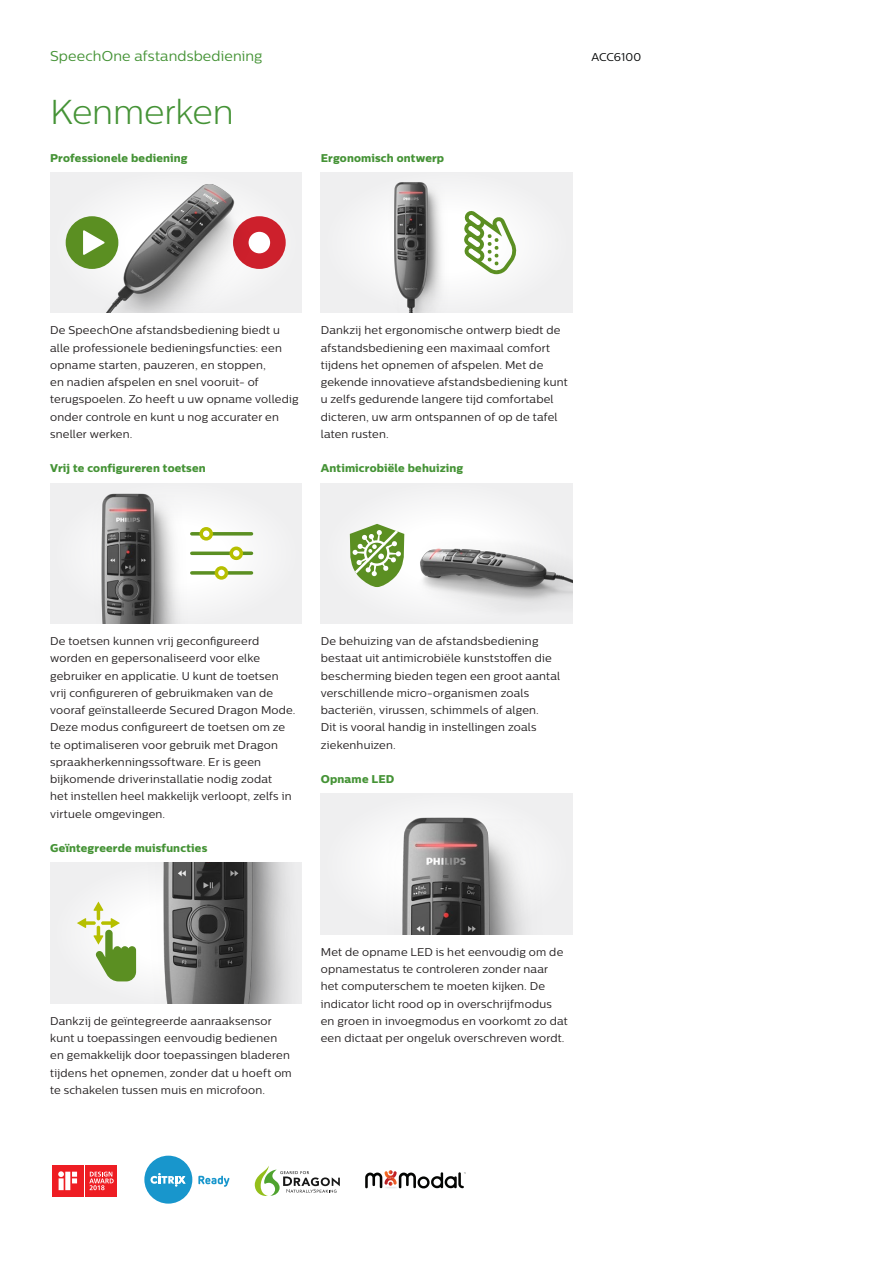
<style>
.page{position:relative;width:893px;height:1263px;background:#fff}
.page>*{position:absolute;margin:0;border:0;box-sizing:border-box;transform-origin:0 0}
.Specs___Highlights_h{font:300 34.5px "Centrale Sans";letter-spacing:-.005em;color:#459336}
.Product_name{font:14.25px "Centrale Sans";letter-spacing:.01em;color:#459336}
.Feature_text{font:11.25px/17.2px "Centrale Sans";letter-spacing:.02em;color:#231f20}
.Feature_name{font:11.25px "Centrale Sans X Bold";letter-spacing:.015em;color:#459336}
.CNT_back{font:11.25px "Centrale Sans";letter-spacing:-.005em;color:#030505}
</style>
<div class="page">
<div style="left:50px;top:172px;width:251px;height:141px;background:#efeff0"></div>
<div style="left:66px;top:216px;width:52px;height:53px;background:#5b8f22;border-radius:50%"></div>
<div style="left:233px;top:216px;width:53px;height:53px;background:#cd202c;border-radius:50%"></div>
<div style="left:249px;top:232px;width:21px;height:21px;background:#fff;border-radius:50%"></div>
<img style="left:79px;top:184px;width:173px;height:129px">
<div style="left:50px;top:483px;width:251px;height:140px;background:linear-gradient(to right,#efeff0,#f4f4f4)"></div>
<img style="left:65px;top:492px;width:126px;height:131px">
<hr style="left:192px;top:532px;width:60px;height:3px;background:#5b8f22">
<svg style="left:201px;top:529px;width:10px;height:10px"></svg>
<div style="left:199px;top:527px;width:14px;height:13px;border:3px solid #b6bf00;border-radius:50%"></div>
<svg style="left:192px;top:551px;width:60px;height:4px"></svg>
<svg style="left:231px;top:548px;width:10px;height:10px"></svg>
<div style="left:230px;top:546px;width:13px;height:14px;border:3px solid #b6bf00;border-radius:50%"></div>
<svg style="left:192px;top:571px;width:60px;height:4px"></svg>
<svg style="left:216px;top:568px;width:10px;height:10px"></svg>
<div style="left:215px;top:566px;width:13px;height:14px;border:3px solid #b6bf00;border-radius:50%"></div>
<div style="left:50px;top:863px;width:251px;height:140px;background:#efeff0"></div>
<img style="left:116px;top:863px;width:174px;height:140px">
<svg style="left:77px;top:901px;width:59px;height:80px"></svg>
<div style="left:321px;top:172px;width:251px;height:141px;background:#f1f1f2"></div>
<img style="left:382px;top:182px;width:70px;height:131px">
<svg style="left:464px;top:210px;width:53px;height:64px"></svg>
<div style="left:321px;top:483px;width:251px;height:140px;background:#f1f1f2"></div>
<img style="left:412px;top:530px;width:160px;height:79px">
<svg style="left:350px;top:524px;width:54px;height:63px"></svg>
<div style="left:321px;top:794px;width:251px;height:140px;background:#f0f0f1"></div>
<img style="left:373px;top:817px;width:150px;height:117px">
<svg style="left:365px;top:1170px;width:101px;height:18px"></svg>
<svg style="left:255px;top:1166px;width:85px;height:30px"></svg>
<div style="left:144px;top:1156px;width:48px;height:47px;background:#1896cc;border-radius:50%"></div>
<svg style="left:198px;top:1176px;width:31px;height:11px"></svg>
<svg style="left:151px;top:1173px;width:35px;height:14px"></svg>
<div style="left:52px;top:1165px;width:32px;height:32px;background:#ee1d23"></div>
<svg style="left:58px;top:1171px;width:19px;height:19px"></svg>
<div style="left:85px;top:1165px;width:32px;height:32px;background:#ee1d23"></div>
<svg style="left:89px;top:1171px;width:25px;height:19px"></svg>
<p class="Product_name" style="left:50px;top:48px;width:214px">SpeechOne afstandsbediening</p>
<p class="CNT_back" style="left:591px;top:50px;width:51px">ACC6100</p>
<p class="Specs___Highlights_h" style="left:50px;top:92px;width:185px">Kenmerken</p>
<p class="Feature_name" style="left:50px;top:151px;width:139px">Professionele bediening</p>
<p class="Feature_name" style="left:321px;top:151px;width:125px">Ergonomisch ontwerp</p>
<p class="Feature_text" style="left:50px;top:321px;width:250px">De SpeechOne afstandsbediening biedt u alle professionele bedieningsfuncties: een opname starten, pauzeren, en stoppen,<br>en nadien afspelen en snel vooruit- of terugspoelen. Zo heeft u uw opname volledig onder controle en kunt u nog accurater en sneller werken.</p>
<p class="Feature_name" style="left:50px;top:461px;width:157px">Vrij te configureren toetsen</p>
<p class="Feature_text" style="left:321px;top:321px;width:248px">Dankzij het ergonomische ontwerp biedt de afstandsbediening een maximaal comfort tijdens het opnemen of afspelen. Met de gekende innovatieve afstandsbediening kunt u zelfs gedurende langere tijd comfortabel dicteren, uw arm ontspannen of op de tafel laten rusten.</p>
<p class="Feature_name" style="left:321px;top:461px;width:144px">Antimicrobiële behuizing</p>
<p class="Feature_text" style="left:50px;top:632px;width:247px">De toetsen kunnen vrij geconfigureerd worden en gepersonaliseerd voor elke gebruiker en applicatie. U kunt de toetsen vrij configureren of gebruikmaken van de vooraf geïnstalleerde Secured Dragon Mode.<br>Deze modus configureert de toetsen om ze te optimaliseren voor gebruik met Dragon spraakherkenningssoftware. Er is geen bijkomende driverinstallatie nodig zodat<br>het instellen heel makkelijk verloopt, zelfs in virtuele omgevingen.</p>
<p class="Feature_name" style="left:50px;top:841px;width:159px">Geïntegreerde muisfuncties</p>
<p class="Feature_text" style="left:321px;top:632px;width:241px">De behuizing van de afstandsbediening bestaat uit antimicrobiële kunststoffen die bescherming bieden tegen een groot aantal verschillende micro-organismen zoals bacteriën, virussen, schimmels of algen.<br>Dit is vooral handig in instellingen zoals ziekenhuizen.</p>
<p class="Feature_name" style="left:321px;top:772px;width:75px">Opname LED</p>
<p class="Feature_text" style="left:50px;top:1012px;width:243px">Dankzij de geïntegreerde aanraaksensor kunt u toepassingen eenvoudig bedienen en gemakkelijk door toepassingen bladeren tijdens het opnemen, zonder dat u hoeft om te schakelen tussen muis en microfoon.</p>
<p class="Feature_text" style="left:321px;top:943px;width:248px">Met de opname LED is het eenvoudig om de opnamestatus te controleren zonder naar het computerschem te moeten kijken. De indicator licht rood op in overschrijfmodus en groen in invoegmodus en voorkomt zo dat een dictaat per ongeluk overschreven wordt.</p>
</div>
